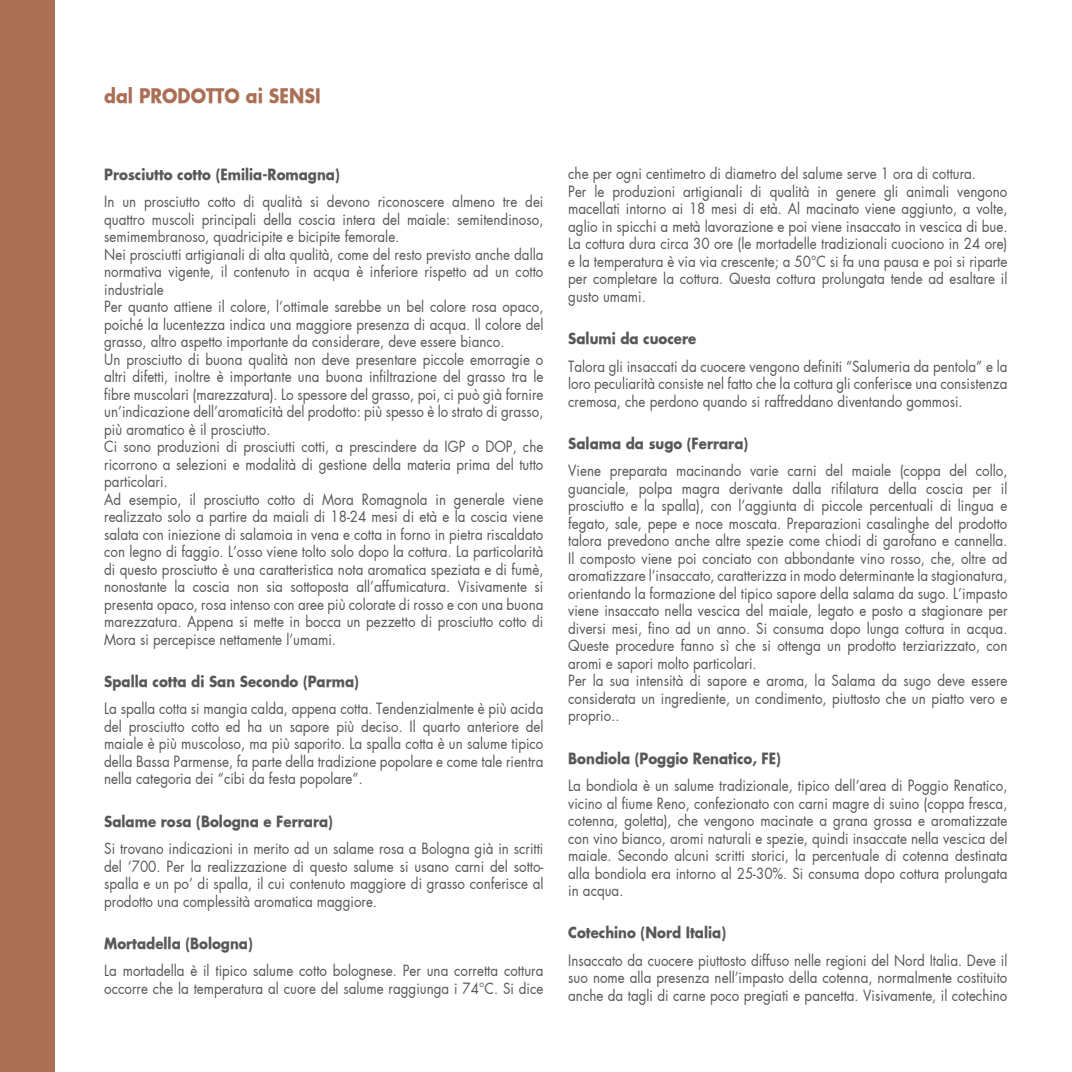
<style>
.page{position:relative;width:1072px;height:1072px;background:#fff}
.page>*{position:absolute;margin:0;border:0;box-sizing:border-box;transform-origin:0 0}
.t1{font:700 19.25px "Futura";color:#aa6f55;scale:.9 1}
.t2{font:14.88px/17.5px "Futura";color:#57585a;text-align:justify;scale:.9 1}
.t3{font:700 14.88px "Futura";color:#57585a;scale:.9 1}
</style>
<div class="page">
<div style="left:0;top:0;width:55px;height:1071px;background:#aa6f55"></div>
<p class="t1" style="left:104px;top:82px;width:242px">dal PRODOTTO ai SENSI</p>
<p class="t3" style="left:104px;top:164px;width:263px">Prosciutto cotto (Emilia-Romagna)</p>
<p class="t2" style="left:104px;top:193px;width:489px;text-align:left">In un prosciutto cotto di qualità si devono riconoscere almeno tre dei quattro muscoli principali della coscia intera del maiale: semitendinoso, semimembranoso, quadricipite e bicipite femorale.<br>Nei prosciutti artigianali di alta qualità, come del resto previsto anche dalla normativa vigente, il contenuto in acqua è inferiore rispetto ad un cotto industriale<br>Per quanto attiene il colore, l’ottimale sarebbe un bel colore rosa opaco, poiché la lucentezza indica una maggiore presenza di acqua. Il colore del grasso, altro aspetto importante da considerare, deve essere bianco.<br>Un prosciutto di buona qualità non deve presentare piccole emorragie o altri difetti, inoltre è importante una buona infiltrazione del grasso tra le fibre muscolari (marezzatura). Lo spessore del grasso, poi, ci può già fornire un’indicazione dell’aromaticità del prodotto: più spesso è lo strato di grasso, più aromatico è il prosciutto.<br>Ci sono produzioni di prosciutti cotti, a prescindere da IGP o DOP, che ricorrono a selezioni e modalità di gestione della materia prima del tutto particolari.<br>Ad esempio, il prosciutto cotto di Mora Romagnola in generale viene realizzato solo a partire da maiali di 18-24 mesi di età e la coscia viene salata con iniezione di salamoia in vena e cotta in forno in pietra riscaldato con legno di faggio. L’osso viene tolto solo dopo la cottura. La particolarità di questo prosciutto è una caratteristica nota aromatica speziata e di fumè, nonostante la coscia non sia sottoposta all’affumicatura. Visivamente si presenta opaco, rosa intenso con aree più colorate di rosso e con una buona marezzatura. Appena si mette in bocca un pezzetto di prosciutto cotto di Mora si percepisce nettamente l’umami.</p>
<p class="t3" style="left:104px;top:671px;width:284px">Spalla cotta di San Secondo (Parma)</p>
<p class="t2" style="left:104px;top:700px;width:489px">La spalla cotta si mangia calda, appena cotta. Tendenzialmente è più acida del prosciutto cotto ed ha un sapore più deciso. Il quarto anteriore del maiale è più muscoloso, ma più saporito. La spalla cotta è un salume tipico della Bassa Parmense, fa parte della tradizione popolare e come tale rientra nella categoria dei “cibi da festa popolare”.</p>
<p class="t3" style="left:104px;top:810px;width:255px">Salame rosa (Bologna e Ferrara)</p>
<p class="t2" style="left:104px;top:839px;width:489px">Si trovano indicazioni in merito ad un salame rosa a Bologna già in scritti del ‘700. Per la realizzazione di questo salume si usano carni del sotto&shy;spalla e un po’ di spalla, il cui contenuto maggiore di grasso conferisce al prodotto una complessità aromatica maggiore.</p>
<p class="t3" style="left:104px;top:933px;width:166px">Mortadella (Bologna)</p>
<p class="t2" style="left:104px;top:962px;width:489px">La mortadella è il tipico salume cotto bolognese. Per una corretta cottura occorre che la temperatura al cuore del salume raggiunga i 74°C. Si dice</p>
<p class="t2" style="left:568px;top:165px;width:489px;text-align:left">che per ogni centimetro di diametro del salume serve 1 ora di cottura.<br>Per le produzioni artigianali di qualità in genere gli animali vengono macellati intorno ai 18 mesi di età. Al macinato viene aggiunto, a volte, aglio in spicchi a metà lavorazione e poi viene insaccato in vescica di bue.<br>La cottura dura circa 30 ore (le mortadelle tradizionali cuociono in 24 ore) e la temperatura è via via crescente; a 50°C si fa una pausa e poi si riparte per completare la cottura. Questa cottura prolungata tende ad esaltare il gusto umami.</p>
<p class="t3" style="left:568px;top:328px;width:144px">Salumi da cuocere</p>
<p class="t2" style="left:568px;top:357px;width:489px">Talora gli insaccati da cuocere vengono definiti “Salumeria da pentola” e la loro peculiarità consiste nel fatto che la cottura gli conferisce una consistenza cremosa, che perdono quando si raffreddano diventando gommosi.</p>
<p class="t3" style="left:568px;top:433px;width:201px">Salama da sugo (Ferrara)</p>
<p class="t2" style="left:568px;top:462px;width:489px;text-align:left">Viene preparata macinando varie carni del maiale (coppa del collo, guanciale, polpa magra derivante dalla rifilatura della coscia per il prosciutto e la spalla), con l’aggiunta di piccole percentuali di lingua e fegato, sale, pepe e noce moscata. Preparazioni casalinghe del prodotto talora prevedono anche altre spezie come chiodi di garofano e cannella.<br>Il composto viene poi conciato con abbondante vino rosso, che, oltre ad aromatizzare l’insaccato, caratterizza in modo determinante la stagionatura, orientando la formazione del tipico sapore della salama da sugo. L’impasto viene insaccato nella vescica del maiale, legato e posto a stagionare per diversi mesi, fino ad un anno. Si consuma dopo lunga cottura in acqua.<br>Queste procedure fanno sì che si ottenga un prodotto terziarizzato, con aromi e sapori molto particolari.<br>Per la sua intensità di sapore e aroma, la Salama da sugo deve essere considerata un ingrediente, un condimento, piuttosto che un piatto vero e proprio..</p>
<p class="t3" style="left:568px;top:747px;width:238px">Bondiola (Poggio Renatico, FE)</p>
<p class="t2" style="left:568px;top:776px;width:489px">La bondiola è un salume tradizionale, tipico dell’area di Poggio Renatico, vicino al fiume Reno, confezionato con carni magre di suino (coppa fresca, cotenna, goletta), che vengono macinate a grana grossa e aromatizzate con vino bianco, aromi naturali e spezie, quindi insaccate nella vescica del maiale. Secondo alcuni scritti storici, la percentuale di cotenna destinata alla bondiola era intorno al 25-30%. Si consuma dopo cottura prolungata in acqua.</p>
<p class="t3" style="left:568px;top:922px;width:177px">Cotechino (Nord Italia)</p>
<p class="t2" style="left:568px;top:951px;width:489px">Insaccato da cuocere piuttosto diffuso nelle regioni del Nord Italia. Deve il suo nome alla presenza nell’impasto della cotenna, normalmente costituito anche da tagli di carne poco pregiati e pancetta. Visivamente, il cotechino</p>
</div>
